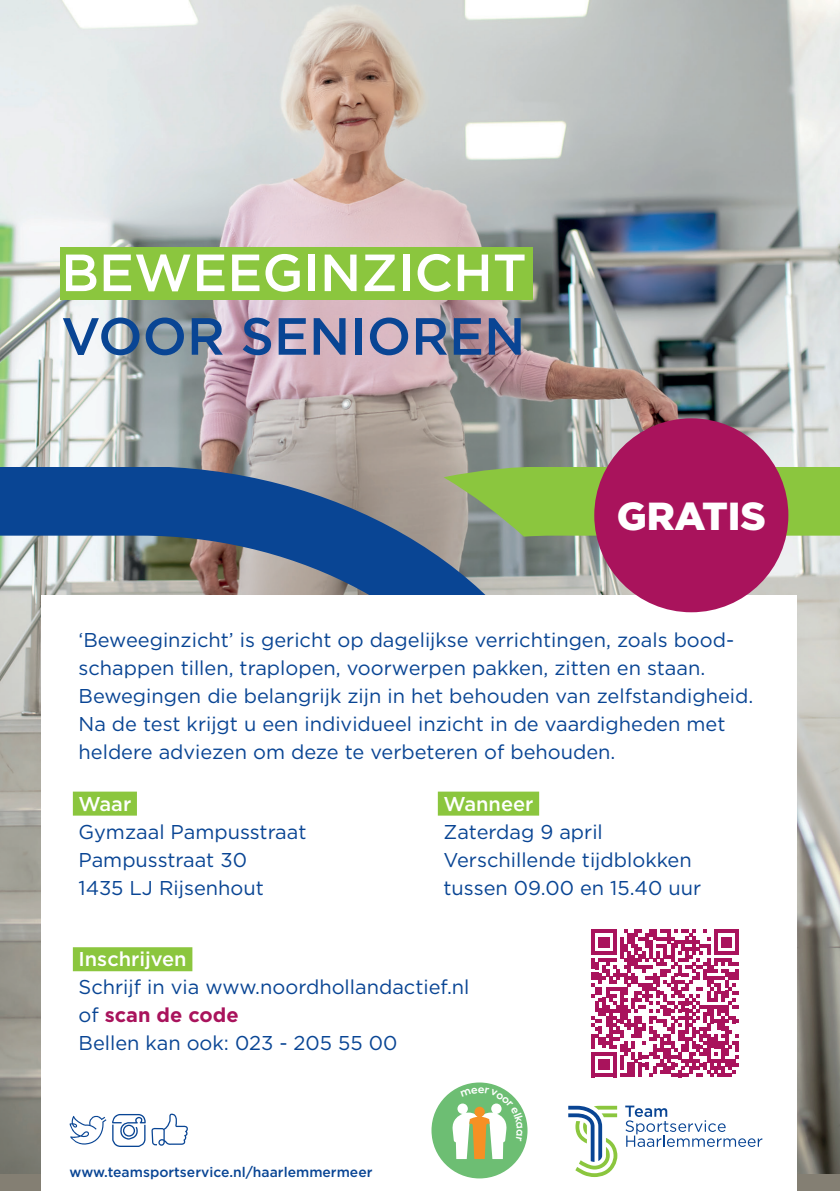
<style>
.page{position:relative;width:840px;height:1191px;background:#fff}
.page>*{position:absolute;margin:0;border:0;box-sizing:border-box;transform-origin:0 0}
.intro{font:500 52.2px "Gotham";color:#fff}
.intro-2{font:500 52.2px "Gotham";color:#094594}
.t1{font:900 39px "Gotham";color:#fff}
.pt{font:20px/28px "Gotham";color:#094594}
.tk_groen_balkje{font:500 20px "Gotham";color:#fff}
.pt-2{font:700 20px "Gotham";color:#a9135c}
.t2{font:500 14px "Gotham";color:#094594}
.s1{font-weight:400;color:#094594}
</style>
<div class="page">
<img style="left:0;top:0;width:839px;height:1174px">
<div style="left:60px;top:247px;width:472px;height:52px;background:#8bc63e"></div>
<div style="left:570px;top:467px;width:269px;height:69px;background:#8bc63e"></div>
<svg style="left:0;top:467px;width:570px;height:130px;background:#5e7b8e"></svg>
<div style="left:41px;top:595px;width:755px;height:596px;background:#fff"></div>
<div style="left:594px;top:418px;width:194px;height:194px;background:#a9135c;border-radius:50%"></div>
<svg style="left:568px;top:1105px;width:49px;height:72px"></svg>
<svg style="left:625px;top:1105px;width:137px;height:42px"></svg>
<svg style="left:70px;top:1115px;width:36px;height:30px"></svg>
<svg style="left:112px;top:1113px;width:76px;height:34px"></svg>
<div style="left:73px;top:791px;width:64px;height:24px;background:#8bc63e"></div>
<div style="left:437px;top:791px;width:102px;height:24px;background:#8bc63e"></div>
<div style="left:73px;top:947px;width:119px;height:24px;background:#8bc63e"></div>
<svg style="left:591px;top:929px;width:147px;height:148px"></svg>
<div style="left:431px;top:1082px;width:96px;height:96px;background:#6dbe73;border-radius:50%"></div>
<svg style="left:451px;top:1087px;width:72px;height:72px"></svg>
<p class="intro" style="left:61px;top:238px;width:466px">BEWEEGINZICHT</p>
<p class="intro-2" style="left:61px;top:302px;width:465px">VOOR SENIOREN</p>
<p class="t1" style="left:616px;top:489px;width:151px">GRATIS</p>
<p class="pt" style="left:78px;top:625px;width:676px">‘Beweeginzicht’ is gericht op dagelijkse verrichtingen, zoals bood&shy;schappen tillen, traplopen, voorwerpen pakken, zitten en staan.<br>Bewegingen die belangrijk zijn in het behouden van zelfstandigheid.</p>
<p class="pt" style="left:78px;top:709px;width:648px">Na de test krijgt u een individueel inzicht in de vaardigheden met</p>
<p class="pt" style="left:78px;top:737px;width:538px">heldere adviezen om deze te verbeteren of behouden.</p>
<p class="tk_groen_balkje" style="left:78px;top:790px;width:54px">Waar</p>
<p class="pt" style="left:78px;top:817px;width:229px">Gymzaal Pampusstraat</p>
<p class="pt" style="left:78px;top:845px;width:170px">Pampusstraat 30</p>
<p class="pt" style="left:78px;top:873px;width:187px">1435 LJ Rijsenhout</p>
<p class="tk_groen_balkje" style="left:443px;top:790px;width:91px">Wanneer</p>
<p class="pt" style="left:443px;top:817px;width:161px">Zaterdag 9 april</p>
<p class="pt" style="left:443px;top:845px;width:250px">Verschillende tijdblokken</p>
<p class="pt" style="left:443px;top:873px;width:259px">tussen 09.00 en 15.40 uur</p>
<p class="tk_groen_balkje" style="left:78px;top:946px;width:110px">Inschrijven</p>
<p class="pt" style="left:78px;top:972px;width:392px">Schrijf in via www.noordhollandactief.nl</p>
<p class="pt-2" style="left:78px;top:1001px;width:161px"><span class="s1">of</span> scan de code</p>
<p class="pt" style="left:78px;top:1028px;width:320px">Bellen kan ook: 023 - 205 55 00</p>
<p class="t2" style="left:70px;top:1163px;width:304px">www.teamsportservice.nl/haarlemmermeer</p>
</div>
